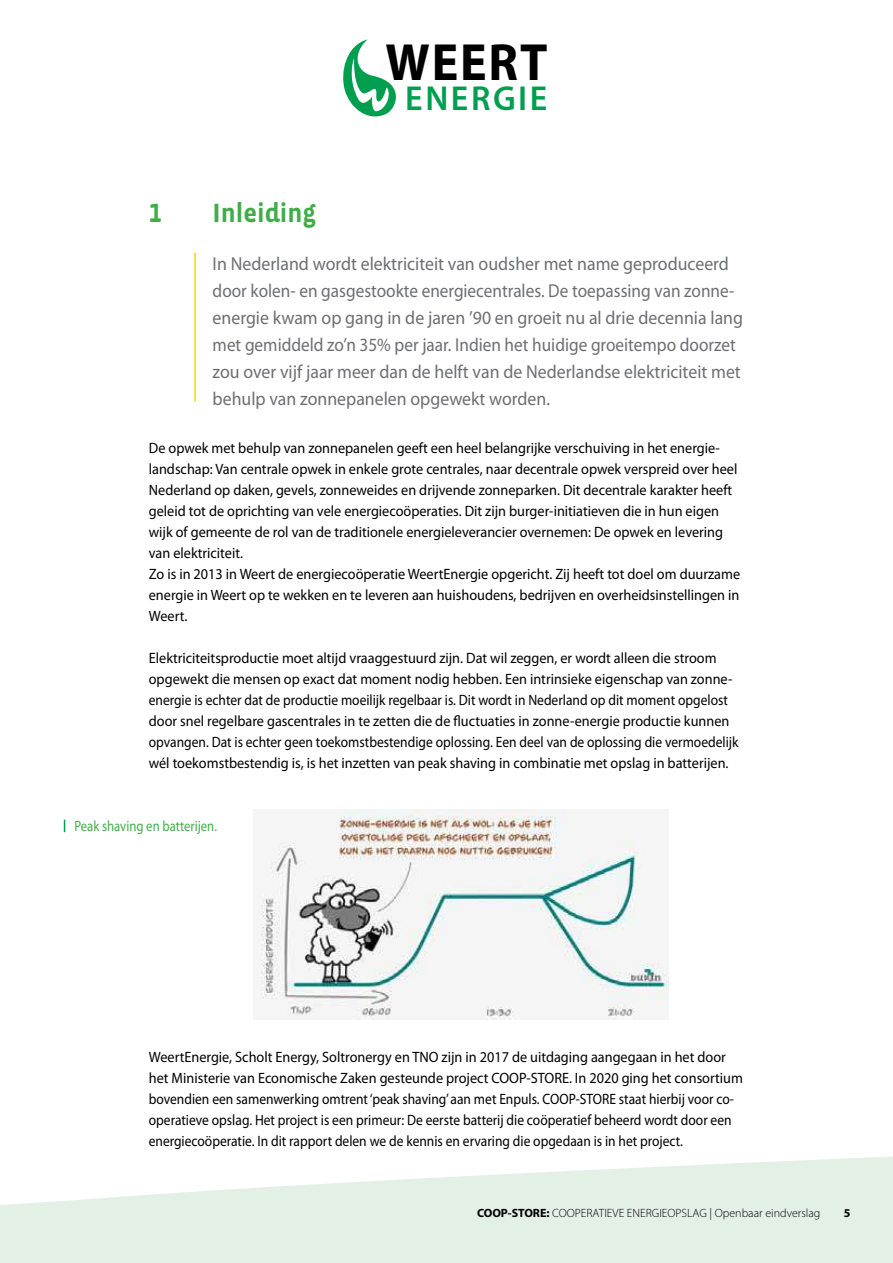
<style>
.page{position:relative;width:893px;height:1263px;background:#fff}
.page>*{position:absolute;margin:0;border:0;box-sizing:border-box;transform-origin:0 0}
.t1{font:700 52.65px "Myriad Pro";letter-spacing:.035em;color:#000;scale:.95 1}
.t2{font:600 34.8px "Myriad Pro";letter-spacing:.075em;color:#009f4f}
.t3{font:700 27px "Vista Sans Alt";color:#41ad49;scale:.95 1}
.t4{font:18.75px/27px "Myriad Pro";color:#6d6e71;scale:.95 1}
.t5{font:15px/21px "Myriad Pro";color:#000;scale:.95 1}
.t6{font:15px "Myriad Pro";color:#41ad49;scale:.85 1}
.t7{font:300 12px "Myriad Pro";color:#000}
.t8{font:700 12px "Myriad Pro";color:#000}
.s1{font-weight:700}
</style>
<div class="page">
<svg style="left:35px;top:1156px;width:858px;height:107px;fill:#e3f0e6"></svg>
<div style="left:1px;top:1203px;width:34px;height:60px;background:#e3f0e6"></div>
<svg style="left:343px;top:39px;width:53px;height:78px"></svg>
<hr style="left:194px;top:253px;width:2px;height:148px;background:#ffd400">
<img style="left:261px;top:809px;width:407px;height:210px">
<img style="left:0;top:0;width:1px;height:1263px">
<svg style="left:64px;top:820px;width:1px;height:12px"></svg>
<h1 class="t1" style="left:386px;top:28px;width:172px">WEERT</h1>
<h2 class="t2" style="left:405px;top:76px;width:144px">ENERGIE</h2>
<h3 class="t3" style="left:149px;top:199px;width:15px">1</h3>
<h3 class="t3" style="left:213px;top:199px;width:111px">Inleiding</h3>
<p class="t4" style="left:213px;top:250px;width:560px">In Nederland wordt elektriciteit van oudsher met name geproduceerd door kolen- en gasgestookte energiecentrales. De toepassing van zonne&shy;energie kwam op gang in de jaren ’90 en groeit nu al drie decennia lang met gemiddeld zo’n 35% per jaar. Indien het huidige groeitempo doorzet zou over vijf jaar meer dan de helft van de Nederlandse elektriciteit met behulp van zonnepanelen opgewekt worden.</p>
<p class="t5" style="left:149px;top:437px;width:624px">De opwek met behulp van zonnepanelen geeft een heel belangrijke verschuiving in het energie&shy;landschap: Van centrale opwek in enkele grote centrales, naar decentrale opwek verspreid over heel Nederland op daken, gevels, zonneweides en drijvende zonneparken. Dit decentrale karakter heeft geleid tot de oprichting van vele energiecoöperaties. Dit zijn burger-initiatieven die in hun eigen wijk of gemeente de rol van de traditionele energieleverancier overnemen: De opwek en levering van elektriciteit.<br>Zo is in 2013 in Weert de energiecoöperatie WeertEnergie opgericht. Zij heeft tot doel om duurzame energie in Weert op te wekken en te leveren aan huishoudens, bedrijven en overheidsinstellingen in Weert.</p>
<p class="t5" style="left:149px;top:647px;width:622px">Elektriciteitsproductie moet altijd vraaggestuurd zijn. Dat wil zeggen, er wordt alleen die stroom opgewekt die mensen op exact dat moment nodig hebben. Een intrinsieke eigenschap van zonne&shy;energie is echter dat de productie moeilijk regelbaar is. Dit wordt in Nederland op dit moment opgelost door snel regelbare gascentrales in te zetten die de fluctuaties in zonne-energie productie kunnen opvangen. Dat is echter geen toekomstbestendige oplossing. Een deel van de oplossing die vermoedelijk wél toekomstbestendig is, is het inzetten van peak shaving in combinatie met opslag in batterijen.</p>
<p class="t6" style="left:74px;top:817px;width:169px">Peak shaving en batterijen.</p>
<p class="t5" style="left:149px;top:1046px;width:627px">WeertEnergie, Scholt Energy, Soltronergy en TNO zijn in 2017 de uitdaging aangegaan in het door het Ministerie van Economische Zaken gesteunde project COOP-STORE. In 2020 ging het consortium bovendien een samenwerking omtrent ‘peak shaving’ aan met Enpuls. COOP-STORE staat hierbij voor co&shy;öperatieve opslag. Het project is een primeur: De eerste batterij die coöperatief beheerd wordt door een energiecoöperatie. In dit rapport delen we de kennis en ervaring die opgedaan is in het project.</p>
<p class="t7" style="left:477px;top:1205px;width:345px"><span class="s1">COOP-STORE:</span> COOPERATIEVE ENERGIEOPSLAG | Openbaar eindverslag</p>
<p class="t8" style="left:844px;top:1205px;width:8px">5</p>
</div>
